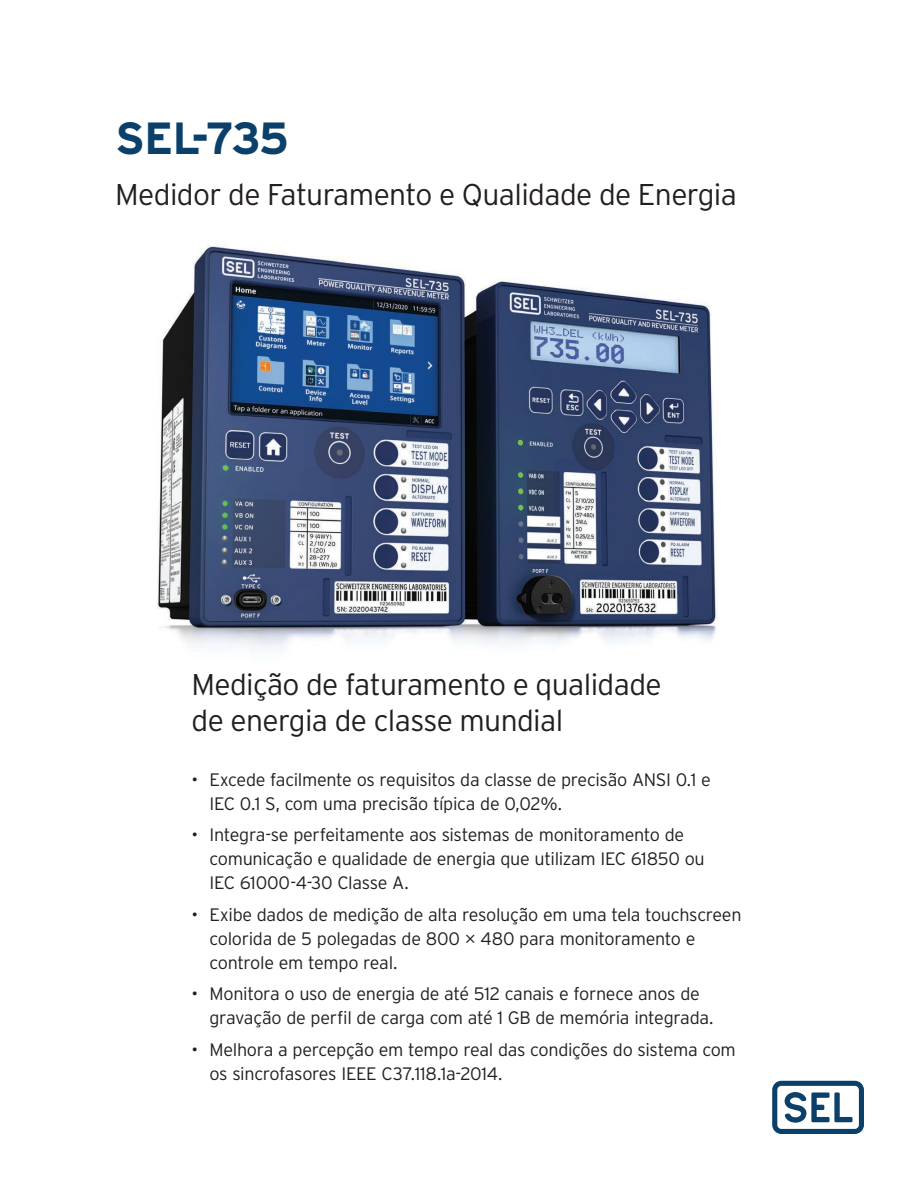
<style>
.page{position:relative;width:918px;height:1188px;background:#fff}
.page>*{position:absolute;margin:0;border:0;box-sizing:border-box;transform-origin:0 0}
.t1{font:700 45px "Interstate Poly";letter-spacing:-.035em;color:#0b406a}
.t2{font:300 30px/36px "Interstate Poly";letter-spacing:-.02em;color:#231f20}
.t3{font:300 18px/24px "Interstate Poly";letter-spacing:-.02em;color:#231f20}
</style>
<div class="page">
<svg style="left:772px;top:1081px;width:92px;height:53px"></svg>
<img style="left:157px;top:244px;width:560px;height:406px">
<h1 class="t1" style="left:115px;top:105px;width:175px">SEL-735</h1>
<h2 class="t2" style="left:115px;top:174px;width:623px">Medidor de Faturamento e Qualidade de Energia</h2>
<h2 class="t2" style="left:192px;top:664px;width:472px">Medição de faturamento e qualidade de energia de classe mundial</h2>
<p class="t3" style="left:210px;top:766px;width:503px;text-indent:-18px">• Excede facilmente os requisitos da classe de precisão ANSI 0.1 e<br>IEC 0.1 S, com uma precisão típica de 0,02%.</p>
<p class="t3" style="left:210px;top:822px;width:497px;text-indent:-18px">• Integra-se perfeitamente aos sistemas de monitoramento de comunicação e qualidade de energia que utilizam IEC 61850 ou<br>IEC 61000-4-30 Classe A.</p>
<p class="t3" style="left:210px;top:901px;width:534px;text-indent:-18px">• Exibe dados de medição de alta resolução em uma tela touchscreen colorida de 5 polegadas de 800 480 para monitoramento e controle em tempo real.</p>
<p class="t3" style="left:210px;top:981px;width:505px;text-indent:-18px">• Monitora o uso de energia de até 512 canais e fornece anos de gravação de perfil de carga com até 1 GB de memória integrada.</p>
<p class="t3" style="left:210px;top:1036px;width:528px;text-indent:-18px">• Melhora a percepção em tempo real das condições do sistema com os sincrofasores IEEE C37.118.1a-2014.</p>
</div>
